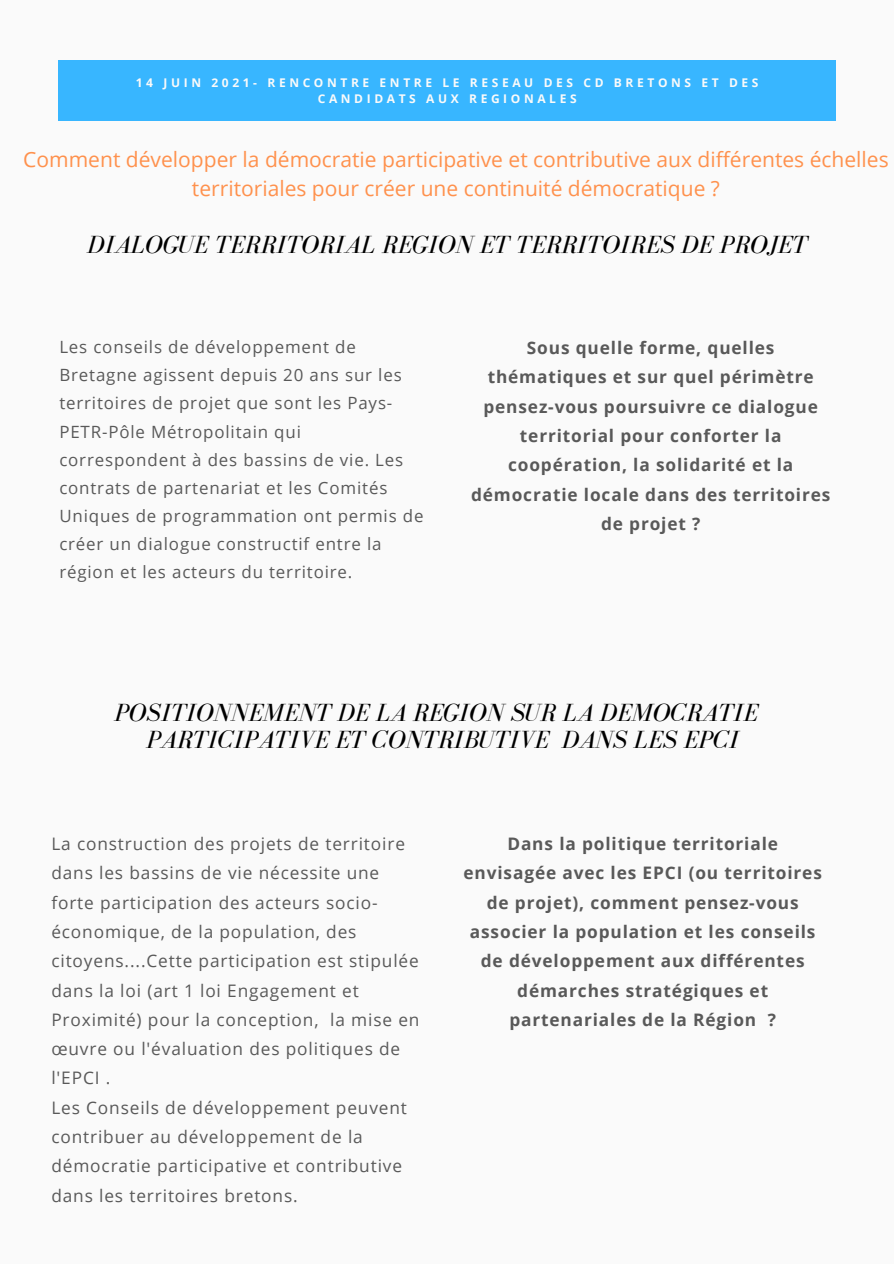
<style>
.page{position:relative;width:894px;height:1264px;background:#fff}
.page>*{position:absolute;margin:0;border:0;box-sizing:border-box;transform-origin:0 0}
.t1{font:italic 25.5px/27px "Bodoni FLF";color:#000;text-align:center}
.t2{font:21px/29.2px "Open Sans";color:#ff914d;text-align:center}
.t3{font:17.25px/29.2px "Open Sans";letter-spacing:.05em;color:#595959}
.t4{font:700 17.25px/29.2px "Open Sans";letter-spacing:.05em;color:#595959;text-align:center}
.t5{font:16.95px/28.2px "Open Sans";letter-spacing:.05em;color:#595959}
.t6{font:700 12px/15.8px "Open Sans";letter-spacing:.3em;color:#fafafa;text-align:center}
</style>
<div class="page">
<div style="left:0;top:0;width:893px;height:1263px;background:#fafafa"></div>
<div style="left:59px;top:60px;width:776px;height:61px;background:#38b6ff"></div>
<p class="t6" style="left:136px;top:74px;width:624px">14 JUIN 2021- RENCONTRE ENTRE LE RESEAU DES CD BRETONS ET DES<br>CANDIDATS AUX REGIONALES</p>
<p class="t2" style="left:23px;top:144px;width:866px">Comment développer la démocratie participative et contributive aux différentes échelles territoriales pour créer une continuité démocratique ?</p>
<p class="t1" style="left:88px;top:231px;width:721px">DIALOGUE TERRITORIAL REGION ET TERRITOIRES DE PROJET</p>
<p class="t5" style="left:59px;top:332px;width:365px">Les conseils de développement de Bretagne agissent depuis 20 ans sur les territoires de projet que sont les Pays-PETR-Pôle Métropolitain qui correspondent à des bassins de vie. Les contrats de partenariat et les Comités Uniques de programmation ont permis de créer un dialogue constructif entre la région et les acteurs du territoire.</p>
<p class="t4" style="left:471px;top:333px;width:361px">Sous quelle forme, quelles thématiques et sur quel périmètre pensez-vous poursuivre ce dialogue territorial pour conforter la coopération, la solidarité et la démocratie locale dans des territoires de projet ?</p>
<p class="t1" style="left:114px;top:698px;width:645px">POSITIONNEMENT DE LA REGION SUR LA DEMOCRATIE<br>PARTICIPATIVE ET CONTRIBUTIVE DANS LES EPCI</p>
<p class="t3" style="left:51px;top:828px;width:369px">La construction des projets de territoire dans les bassins de vie nécessite une forte participation des acteurs socio&shy;économique, de la population, des citoyens....Cette participation est stipulée dans la loi (art 1 loi Engagement et Proximité) pour la conception, la mise en œuvre ou l'évaluation des politiques de l'EPCI .</p>
<p class="t3" style="left:51px;top:1092px;width:357px">Les Conseils de développement peuvent contribuer au développement de la démocratie participative et contributive dans les territoires bretons.</p>
<p class="t4" style="left:463px;top:828px;width:360px">Dans la politique territoriale envisagée avec les EPCI (ou territoires de projet), comment pensez-vous associer la population et les conseils de développement aux différentes démarches stratégiques et partenariales de la Région ?</p>
</div>
